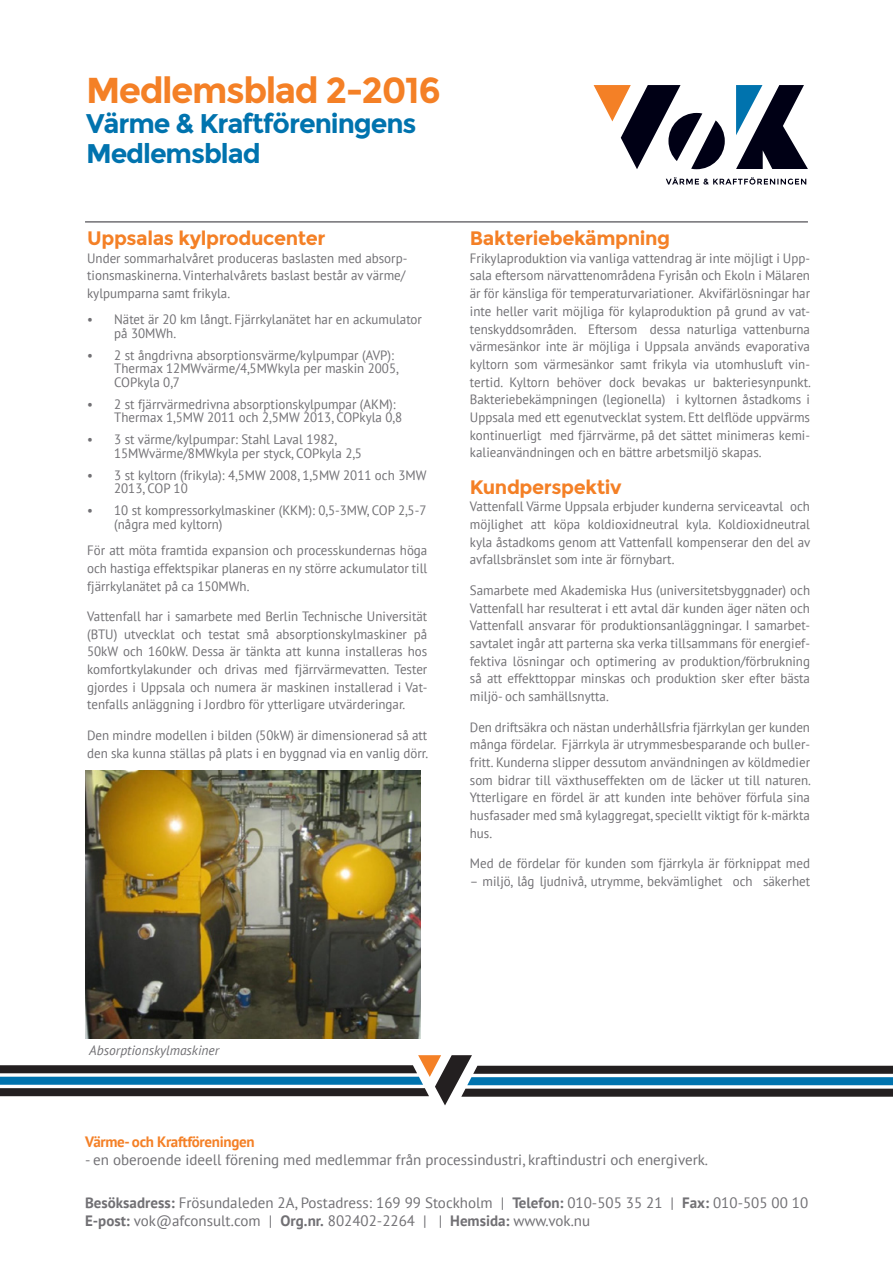
<style>
.page{position:relative;width:893px;height:1280px;background:#fff}
.page>*{position:absolute;margin:0;border:0;box-sizing:border-box;transform-origin:0 0}
.Rubriker{font:700 36px "Montserrat";letter-spacing:-.04em;color:#f48026}
.Rubriker-2{font:700 27px "Montserrat";letter-spacing:-.04em;color:#0073ae}
.Underrubriker{font:700 19.5px "Montserrat";letter-spacing:-.02em;color:#f48026}
.t1{font:15px/18px "PT Sans";color:#717074}
.t2{font:700 15px "PT Sans";letter-spacing:-.02em;color:#f48026}
.Brödtext{font:13.5px/17.7px "PT Sans";color:#717074;scale:.96 1}
.Brödtext-2{font:italic 13.5px "PT Sans";color:#717074}
.s1{font-weight:700}
</style>
<div class="page">
<svg style="left:0;top:1055px;width:893px;height:50px"></svg>
<svg style="left:736px;top:85px;width:72px;height:84px"></svg>
<svg style="left:594px;top:85px;width:131px;height:84px"></svg>
<svg style="left:666px;top:177px;width:140px;height:8px"></svg>
<hr style="left:85px;top:221px;width:723px;height:2px;background:#717074">
<img style="left:85px;top:771px;width:336px;height:267px">
<p class="Rubriker" style="left:86px;top:69px;width:356px">Medlemsblad 2-2016</p>
<p class="Rubriker-2" style="left:86px;top:107px;width:332px">Värme &amp; Kraftföreningens</p>
<p class="Rubriker-2" style="left:86px;top:137px;width:176px">Medlemsblad</p>
<p class="Underrubriker" style="left:87px;top:226px;width:240px">Uppsalas kylproducenter</p>
<p class="Brödtext" style="left:87px;top:249px;width:335px">Under sommarhalvåret produceras baslasten med absorp&shy;tionsmaskinerna. Vinterhalvårets baslast består av värme/ kylpumparna samt frikyla.</p>
<p class="Brödtext" style="left:114px;top:313px;width:322px;line-height:13.5px;text-indent:-27px">• Nätet är 20 km långt. Fjärrkylanätet har en ackumulator på 30MWh.</p>
<p class="Brödtext" style="left:114px;top:348px;width:298px;line-height:13.5px;text-indent:-27px">• 2 st ångdrivna absorptionsvärme/kylpumpar (AVP):<br>Thermax 12MWvärme/4,5MWkyla per maskin 2005,<br>COPkyla 0,7</p>
<p class="Brödtext" style="left:114px;top:397px;width:301px;line-height:13.5px;text-indent:-27px">• 2 st fjärrvärmedrivna absorptionskylpumpar (AKM):<br>Thermax 1,5MW 2011 och 2,5MW 2013, COPkyla 0,8</p>
<p class="Brödtext" style="left:114px;top:433px;width:260px;line-height:13.5px;text-indent:-27px">• 3 st värme/kylpumpar: Stahl Laval 1982,<br>15MWvärme/8MWkyla per styck, COPkyla 2,5</p>
<p class="Brödtext" style="left:114px;top:468px;width:327px;line-height:13.5px;text-indent:-27px">• 3 st kyltorn (frikyla): 4,5MW 2008, 1,5MW 2011 och 3MW<br>2013, COP 10</p>
<p class="Brödtext" style="left:114px;top:504px;width:327px;line-height:13.5px;text-indent:-27px">• 10 st kompressorkylmaskiner (KKM): 0,5-3MW, COP 2,5-7 (några med kyltorn)</p>
<p class="Brödtext" style="left:87px;top:541px;width:356px;text-align:justify">För att möta framtida expansion och processkundernas höga och hastiga effektspikar planeras en ny större ackumulator till fjärrkylanätet på ca 150MWh.</p>
<p class="Brödtext" style="left:87px;top:607px;width:356px;text-align:justify">Vattenfall har i samarbete med Berlin Technische Universität (BTU) utvecklat och testat små absorptionskylmaskiner på 50kW och 160kW. Dessa är tänkta att kunna installeras hos komfortkylakunder och drivas med fjärrvärmevatten. Tester gjordes i Uppsala och numera är maskinen installerad i Vat&shy;tenfalls anläggning i Jordbro för ytterligare utvärderingar.</p>
<p class="Brödtext" style="left:87px;top:726px;width:357px">Den mindre modellen i bilden (50kW) är dimensionerad så att den ska kunna ställas på plats i en byggnad via en vanlig dörr.</p>
<p class="Underrubriker" style="left:470px;top:226px;width:202px">Bakteriebekämpning</p>
<p class="Brödtext" style="left:470px;top:249px;width:357px;text-align:justify">Frikylaproduktion via vanliga vattendrag är inte möjligt i Upp&shy;sala eftersom närvattenområdena Fyrisån och Ekoln i Mälaren är för känsliga för temperaturvariationer. Akvifärlösningar har inte heller varit möjliga för kylaproduktion på grund av vat&shy;tenskyddsområden. Eftersom dessa naturliga vattenburna värmesänkor inte är möjliga i Uppsala används evaporativa kyltorn som värmesänkor samt frikyla via utomhusluft vin&shy;tertid. Kyltorn behöver dock bevakas ur bakteriesynpunkt.<br>Bakteriebekämpningen (legionella) i kyltornen åstadkoms i Uppsala med ett egenutvecklat system. Ett delflöde uppvärms kontinuerligt med fjärrvärme, på det sättet minimeras kemi&shy;kalieanvändningen och en bättre arbetsmiljö skapas.</p>
<p class="Underrubriker" style="left:470px;top:475px;width:153px">Kundperspektiv</p>
<p class="Brödtext" style="left:470px;top:497px;width:356px;text-align:justify">Vattenfall Värme Uppsala erbjuder kunderna serviceavtal och möjlighet att köpa koldioxidneutral kyla. Koldioxidneutral kyla åstadkoms genom att Vattenfall kompenserar den del av avfallsbränslet som inte är förnybart.</p>
<p class="Brödtext" style="left:470px;top:581px;width:356px;text-align:justify">Samarbete med Akademiska Hus (universitetsbyggnader) och Vattenfall har resulterat i ett avtal där kunden äger näten och Vattenfall ansvarar för produktionsanläggningar. I samarbet&shy;savtalet ingår att parterna ska verka tillsammans för energief&shy;fektiva lösningar och optimering av produktion/förbrukning så att effekttoppar minskas och produktion sker efter bästa miljö- och samhällsnytta.</p>
<p class="Brödtext" style="left:470px;top:718px;width:357px;text-align:justify">Den driftsäkra och nästan underhållsfria fjärrkylan ger kunden många fördelar. Fjärrkyla är utrymmesbesparande och buller&shy;fritt. Kunderna slipper dessutom användningen av köldmedier som bidrar till växthuseffekten om de läcker ut till naturen.<br>Ytterligare en fördel är att kunden inte behöver förfula sina husfasader med små kylaggregat, speciellt viktigt för k-märkta hus.</p>
<p class="Brödtext" style="left:470px;top:854px;width:356px">Med de fördelar för kunden som fjärrkyla är förknippat med</p>
<p class="Brödtext" style="left:470px;top:872px;width:356px">– miljö, låg ljudnivå, utrymme, bekvämlighet och säkerhet</p>
<p class="Brödtext-2" style="left:89px;top:1041px;width:131px">Absorptionskylmaskiner</p>
<p class="t2" style="left:85px;top:1132px;width:171px">Värme- och Kraftföreningen</p>
<p class="t1" style="left:85px;top:1151px;width:625px">- en oberoende ideell förening med medlemmar från processindustri, kraftindustri och energiverk.</p>
<p class="t1" style="left:85px;top:1193px;width:725px"><span class="s1">Besöksadress:</span> Frösundaleden 2A, Postadress: 169 99 Stockholm | <span class="s1">Telefon:</span> 010-505 35 21 | <span class="s1">Fax:</span> 010-505 00 10<br><span class="s1">E-post:</span> vok@afconsult.com | <span class="s1">Org.nr.</span> 802402-2264 | | <span class="s1">Hemsida:</span> www.vok.nu</p>
</div>
